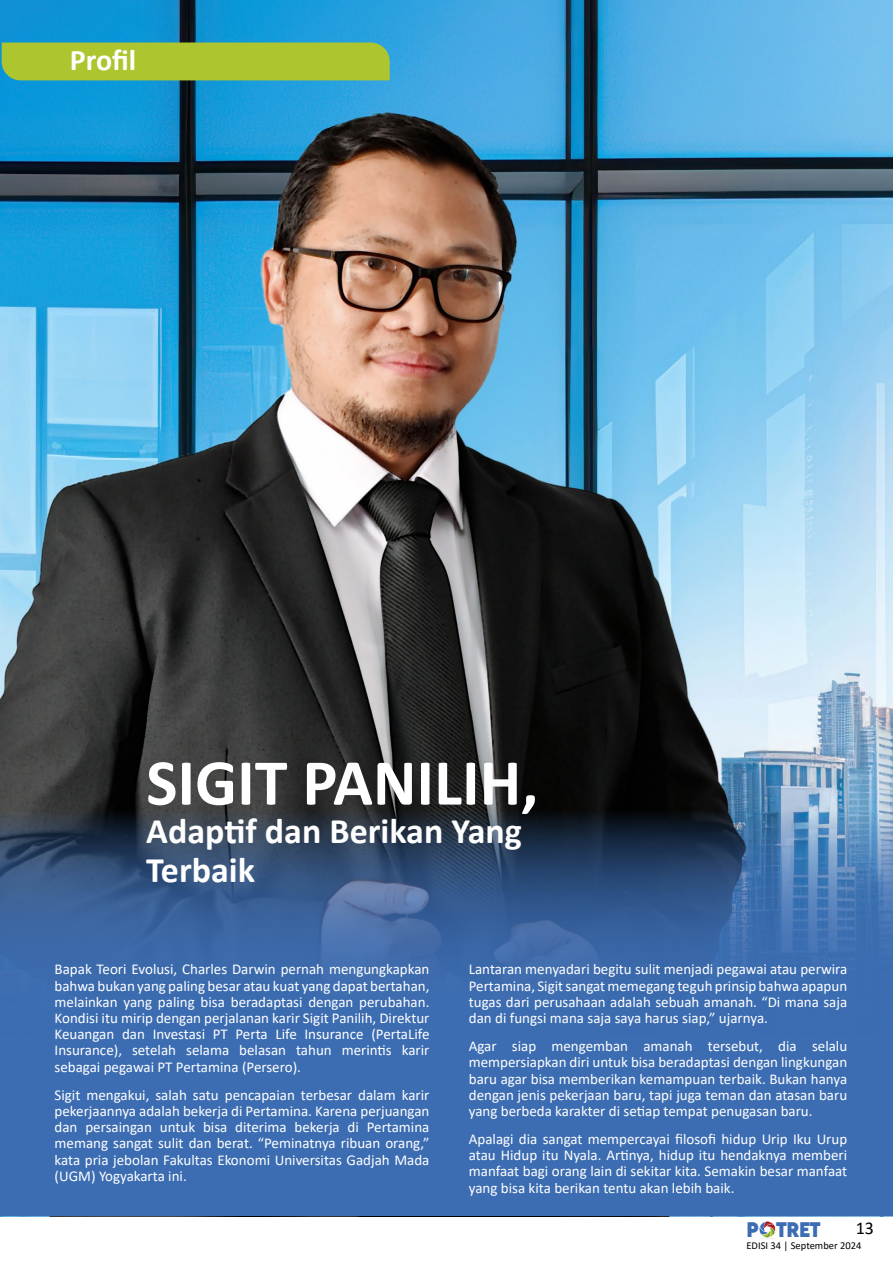
<style>
.page{position:relative;width:893px;height:1263px;background:#fff}
.page>*{position:absolute;margin:0;border:0;box-sizing:border-box;transform-origin:0 0}
.t1{font:700 66px "Calibri";color:#fff}
.t2{font:700 36px/38.8px "Calibri";color:#fff}
.t3{font:700 30px "Calibri";color:#fff}
.t4{font:800 21px "Acre";color:#3c6db2}
.t5{font:18px "Calibri";color:#000}
.t6{font:15px/16.2px "Calibri";color:#fff;text-align:justify}
.t7{font:10.5px "Calibri";color:#000}
</style>
<div class="page">
<hr style="left:759px;top:1237px;width:16px;height:3px;background:#8f8f8f;border-radius:50%">
<svg style="left:759px;top:1221px;width:16px;height:16px"></svg>
<img style="left:0;top:0;width:893px;height:697px">
<div style="left:2px;top:43px;width:388px;height:37px;background:#adc52e"></div>
<svg style="left:0;top:697px;width:893px;height:519px;fill:#3c6db1"></svg>
<h3 class="t3" style="left:70px;top:39px;width:68px">Profil</h3>
<h1 class="t1" style="left:146px;top:736px;width:394px">SIGIT PANILIH,</h1>
<h2 class="t2" style="left:146px;top:811px;width:377px">Adaptif dan Berikan Yang<br>Terbaik</h2>
<p class="t6" style="left:55px;top:961px;width:376px">Bapak Teori Evolusi, Charles Darwin pernah mengungkapkan bahwa bukan yang paling besar atau kuat yang dapat bertahan, melainkan yang paling bisa beradaptasi dengan perubahan.<br>Kondisi itu mirip dengan perjalanan karir Sigit Panilih, Direktur Keuangan dan Investasi PT Perta Life Insurance (PertaLife Insurance), setelah selama belasan tahun merintis karir sebagai pegawai PT Pertamina (Persero).</p>
<p class="t6" style="left:55px;top:1086px;width:376px">Sigit mengakui, salah satu pencapaian terbesar dalam karir pekerjaannya adalah bekerja di Pertamina. Karena perjuangan dan persaingan untuk bisa diterima bekerja di Pertamina memang sangat sulit dan berat. “Peminatnya ribuan orang,” kata pria jebolan Fakultas Ekonomi Universitas Gadjah Mada (UGM) Yogyakarta ini.</p>
<p class="t6" style="left:469px;top:961px;width:380px">Lantaran menyadari begitu sulit menjadi pegawai atau perwira Pertamina, Sigit sangat memegang teguh prinsip bahwa apapun tugas dari perusahaan adalah sebuah amanah. “Di mana saja dan di fungsi mana saja saya harus siap,” ujarnya.</p>
<p class="t6" style="left:469px;top:1038px;width:380px">Agar siap mengemban amanah tersebut, dia selalu mempersiapkan diri untuk bisa beradaptasi dengan lingkungan baru agar bisa memberikan kemampuan terbaik. Bukan hanya dengan jenis pekerjaan baru, tapi juga teman dan atasan baru yang berbeda karakter di setiap tempat penugasan baru.</p>
<p class="t6" style="left:469px;top:1131px;width:380px">Apalagi dia sangat mempercayai filosofi hidup Urip Iku Urup atau Hidup itu Nyala. Artinya, hidup itu hendaknya memberi manfaat bagi orang lain di sekitar kita. Semakin besar manfaat yang bisa kita berikan tentu akan lebih baik.</p>
<h3 class="t4" style="left:746px;top:1215px;width:76px">P TRET</h3>
<p class="t5" style="left:856px;top:1215px;width:20px">13</p>
<p class="t7" style="left:746px;top:1238px;width:116px">EDISI 34 | September 2024</p>
</div>
